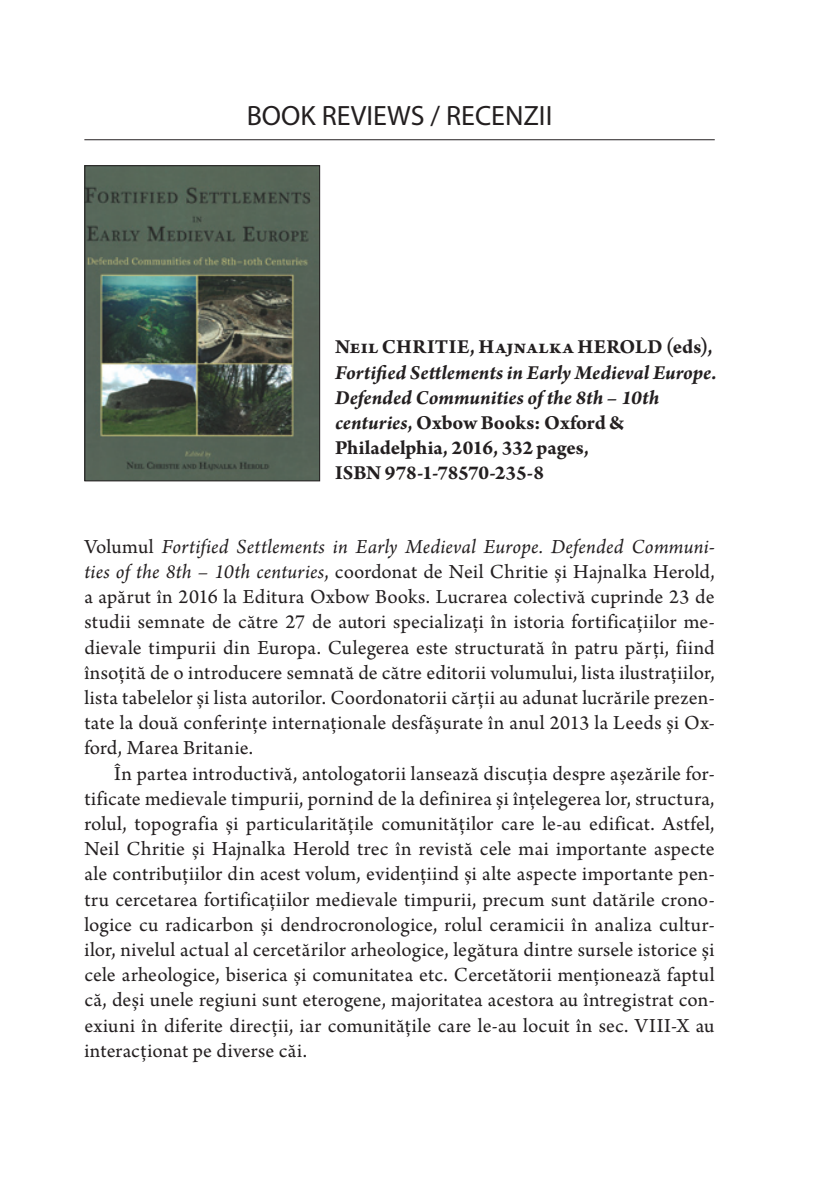
<style>
.page{position:relative;width:819px;height:1191px;background:#fff}
.page>*{position:absolute;margin:0;border:0;box-sizing:border-box;transform-origin:0 0}
.t1{font:28px "Myriad Pro";color:#231f20}
.t2{font:21px/25.2px "Arno Pro";letter-spacing:.02em;color:#231f20;text-align:justify}
.t3{font:italic 700 21px/25.2px "Arno Pro";color:#231f20}
.t4{font:700 21px "Arno Pro";letter-spacing:.015em;color:#231f20}
.s1{font-style:normal}
.s2{font-style:italic}
</style>
<div class="page">
<hr style="left:84px;top:139px;width:630px;height:1px;background:#231f20">
<img style="left:86px;top:167px;width:232px;height:312px">
<div style="left:84px;top:165px;width:236px;height:316px;border:1px solid #231f20"></div>
<h1 class="t1" style="left:247px;top:98px;width:307px">BOOK REVIEWS / RECENZII</h1>
<p class="t4" style="left:335px;top:335px;width:90px">Neil Chritie</p>
<p class="t4" style="left:470px;top:335px;width:123px">, Hajnalka Herold</p>
<p class="t4" style="left:666px;top:335px;width:48px">(eds),</p>
<p class="t3" style="left:335px;top:360px;width:383px">Fortified Settlements in Early Medieval Europe.<br>Defended Communities of the 8th – 10th centuries<span class="s1">, Oxbow Books: Oxford &amp; Philadelphia, 2016, 332 pages,<br>ISBN 978-1-78570-235-8</span></p>
<p class="t2" style="left:84px;top:535px;width:631px">Volumul <span class="s2">Fortified Settlements in Early Medieval Europe. Defended Communi&shy;ties of the 8th – 10th centuries</span>, coordonat de Neil Chritie și Hajnalka Herold, a apărut în 2016 la Editura Oxbow Books. Lucrarea colectivă cuprinde 23 de studii semnate de către 27 de autori specializați în istoria fortificațiilor me&shy;dievale timpurii din Europa. Culegerea este structurată în patru părți, fiind însoțită de o introducere semnată de către editorii volumului, lista ilustrațiilor, lista tabelelor și lista autorilor. Coordonatorii cărții au adunat lucrările prezen&shy;tate la două conferințe internaționale desfășurate în anul 2013 la Leeds și Ox&shy;ford, Marea Britanie.</p>
<p class="t2" style="left:84px;top:761px;width:631px;text-indent:30px">În partea introductivă, antologatorii lansează discuția despre așezările for&shy;tificate medievale timpurii, pornind de la definirea și înțelegerea lor, structura, rolul, topografia și particularitățile comunităților care le-au edificat. Astfel, Neil Chritie și Hajnalka Herold trec în revistă cele mai importante aspecte ale contribuțiilor din acest volum, evidențiind și alte aspecte importante pen&shy;tru cercetarea fortificațiilor medievale timpurii, precum sunt datările crono&shy;logice cu radicarbon și dendrocronologice, rolul ceramicii în analiza cultur&shy;ilor, nivelul actual al cercetărilor arheologice, legătura dintre sursele istorice și cele arheologice, biserica și comunitatea etc. Cercetătorii menționează faptul că, deși unele regiuni sunt eterogene, majoritatea acestora au întregistrat con&shy;exiuni în diferite direcții, iar comunitățile care le-au locuit în sec. VIII-X au interacționat pe diverse căi.</p>
</div>
